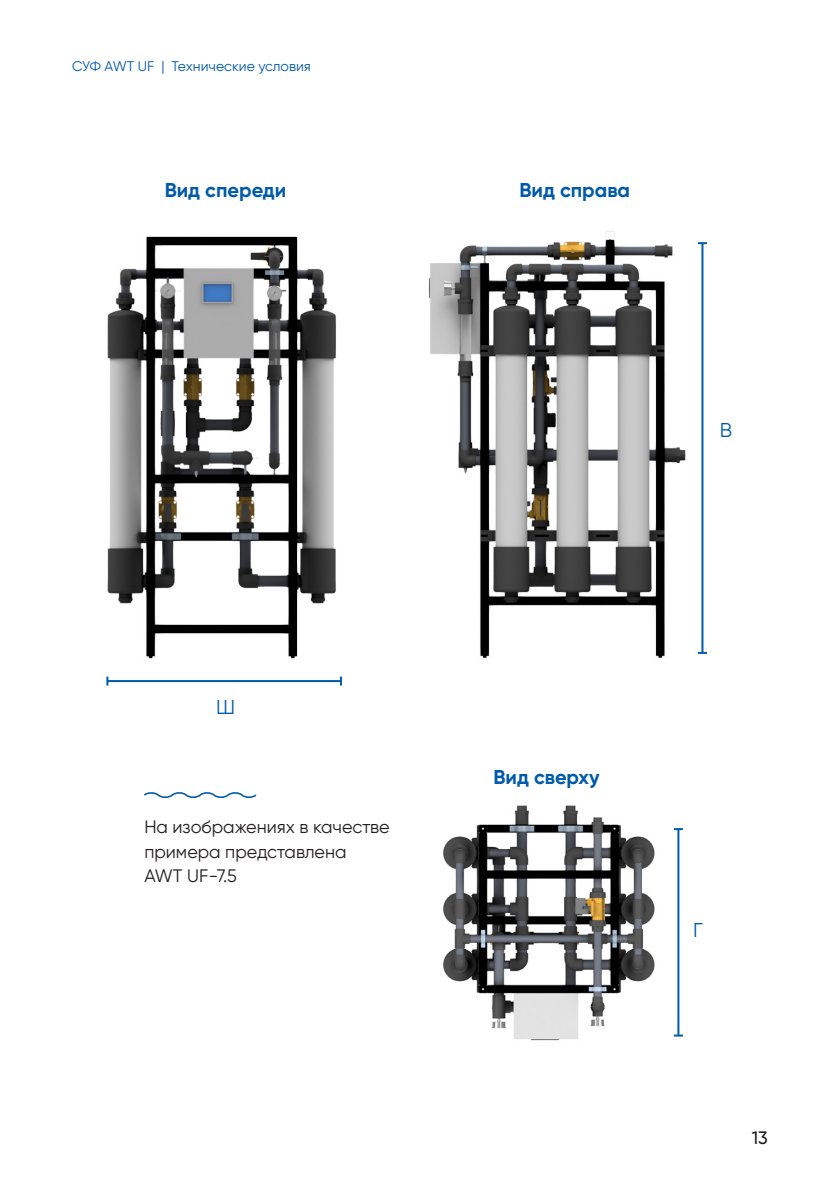
<style>
.page{position:relative;width:840px;height:1191px;background:#fff}
.page>*{position:absolute;margin:0;border:0;box-sizing:border-box;transform-origin:0 0}
.Заголовок_2_уровня{font:700 20px "Gilroy";color:#015aaa}
.t1{font:20px "Gilroy";color:#015aaa}
.Осно_текст_влево{font:18px/24px "Gilroy";color:#231f20}
.t2{font:500 18px "Gilroy";color:#231f20}
.t3{font:14px "Gilroy";color:#015aaa}
</style>
<div class="page">
<img style="left:443px;top:805px;width:212px;height:236px">
<img style="left:106px;top:236px;width:236px;height:450px">
<img style="left:429px;top:231px;width:257px;height:427px">
<svg style="left:144px;top:792px;width:113px;height:6px"></svg>
<hr style="left:701px;top:243px;width:2px;height:410px;background:#015aaa">
<svg style="left:698px;top:242px;width:8px;height:2px"></svg>
<svg style="left:698px;top:652px;width:8px;height:2px"></svg>
<hr style="left:107px;top:680px;width:234px;height:2px;background:#015aaa">
<svg style="left:340px;top:676px;width:2px;height:9px"></svg>
<svg style="left:106px;top:676px;width:2px;height:9px"></svg>
<hr style="left:677px;top:829px;width:2px;height:206px;background:#015aaa">
<svg style="left:673px;top:1034px;width:9px;height:2px"></svg>
<svg style="left:673px;top:828px;width:9px;height:2px"></svg>
<p class="t3" style="left:72px;top:58px;width:240px">СУФ AWT UF | Технические условия</p>
<p class="Заголовок_2_уровня" style="left:165px;top:178px;width:123px">Вид спереди</p>
<p class="t1" style="left:216px;top:694px;width:20px">Ш</p>
<p class="Осно_текст_влево" style="left:144px;top:815px;width:247px">На изображениях в качестве примера представлена<br>AWT UF-7.5</p>
<p class="Заголовок_2_уровня" style="left:519px;top:178px;width:112px">Вид справа</p>
<p class="t1" style="left:719px;top:417px;width:14px">В</p>
<p class="Заголовок_2_уровня" style="left:493px;top:765px;width:107px">Вид сверху</p>
<p class="t1" style="left:692px;top:918px;width:11px">Г</p>
<p class="t2" style="left:751px;top:1126px;width:18px">13</p>
</div>
